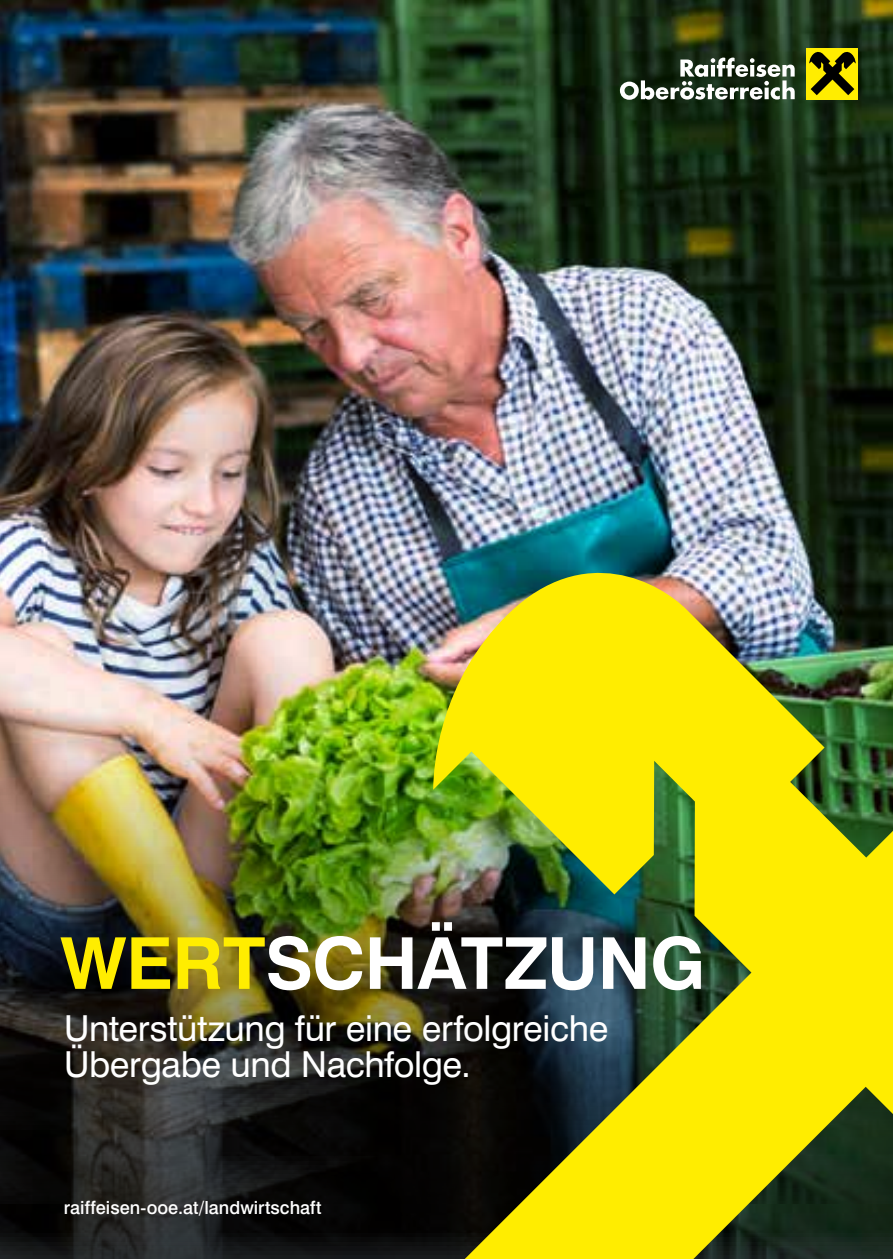
<style>
.page{position:relative;width:893px;height:1259px;background:#fff}
.page>*{position:absolute;margin:0;border:0;box-sizing:border-box;transform-origin:0 0}
.t1{font:700 71.7px "Swiss 721 BT";letter-spacing:-.01em;color:#fff}
.t2{font:35.7px/35.7px "Swiss 721 BT";letter-spacing:-.01em;color:#fff}
.t3{font:500 18px "Swiss 721 BT";color:#fff}
.s1{color:#ffed00}
</style>
<div class="page">
<img style="left:0;top:0;width:893px;height:1259px">
<div style="left:807px;top:48px;width:51px;height:51px;background:#ffed00"></div>
<svg style="left:620px;top:58px;width:175px;height:42px"></svg>
<svg style="left:809px;top:51px;width:47px;height:44px"></svg>
<img style="left:434px;top:568px;width:459px;height:691px">
<h1 class="t1" style="left:60px;top:919px;width:647px"><span class="s1">WERT</span>SCHÄTZUNG</h1>
<p class="t2" style="left:64px;top:1010px;width:546px">Unterstützung für eine erfolgreiche<br>Übergabe und Nachfolge.</p>
<p class="t3" style="left:64px;top:1196px;width:259px">raiffeisen-ooe.at/landwirtschaft</p>
</div>
